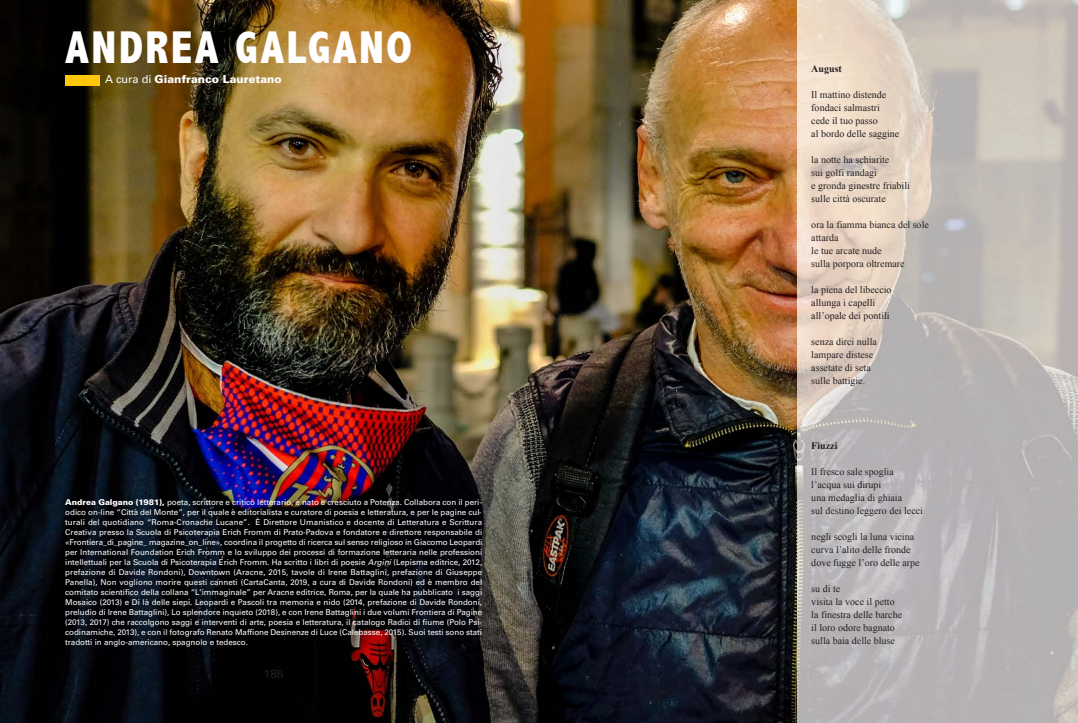
<style>
.page{position:relative;width:1078px;height:723px;background:#fff}
.page>*{position:absolute;margin:0;border:0;box-sizing:border-box;transform-origin:0 0}
.t1{font:800 condensed 46px "Abadi";letter-spacing:.05em;color:#fff}
.t2{font:12px "Univers";color:#231f20}
.t3{font:900 11px "Univers";color:#fff}
.t4{font:10px/13px "Times New Roman";color:#231f20}
.t5{font:700 10px "Times New Roman";color:#231f20}
.t6{font:8px/10px "Univers";color:#fff;text-align:justify}
.s1{font-weight:400}
.s2{font-weight:900}
.s3{font-style:italic}
</style>
<div class="page">
<img style="left:0;top:0;width:797px;height:723px">
<img style="left:797px;top:0;width:280px;height:723px">
<img style="left:797px;top:669px;width:16px;height:9px">
<div style="left:65px;top:75px;width:35px;height:11px;background:#fec70c"></div>
<h1 class="t1" style="left:65px;top:23px;width:348px">ANDREA GALGANO</h1>
<h3 class="t3" style="left:105px;top:75px;width:178px"><span class="s1">A cura di</span> Gianfranco Lauretano</h3>
<p class="t6" style="left:65px;top:498px;width:418px"><span class="s2">Andrea Galgano (1981),</span> poeta, scrittore e critico letterario, è nato e cresciuto a Potenza. Collabora con il peri&shy;odico on-line “Città del Monte”, per il quale è editorialista e curatore di poesia e letteratura, e per le pagine cul&shy;turali del quotidiano “Roma-Cronache Lucane”. È Direttore Umanistico e docente di Letteratura e Scrittura Creativa presso la Scuola di Psicoterapia Erich Fromm di Prato-Padova e fondatore e direttore responsabile di «Frontiera_di_pagine_ magazine_on_line», coordina il progetto di ricerca sul senso religioso in Giacomo Leopardi per International Foundation Erich Fromm e lo sviluppo dei processi di formazione letteraria nelle professioni intellettuali per la Scuola di Psicoterapia Erich Fromm. Ha scritto i libri di poesie <span class="s3">Argini</span> (Lepisma editrice, 2012, prefazione di Davide Rondoni), Downtown (Aracne, 2015, tavole di Irene Battaglini, prefazione di Giuseppe Panella), Non vogliono morire questi canneti (CartaCanta, 2019, a cura di Davide Rondoni) ed è membro del comitato scientifico della collana “L’immaginale” per Aracne editrice, Roma, per la quale ha pubblicato i saggi Mosaico (2013) e Di là delle siepi. Leopardi e Pascoli tra memoria e nido (2014, prefazione di Davide Rondoni, preludio di Irene Battaglini), Lo splendore inquieto (2018), e con Irene Battaglini i due volumi Frontiera di Pagine (2013, 2017) che raccolgono saggi e interventi di arte, poesia e letteratura, il catalogo Radici di fiume (Polo Psi&shy;codinamiche, 2013), e con il fotografo Renato Maffione Desinenze di Luce (Calebasse, 2015). Suoi testi sono stati tradotti in anglo-americano, spagnolo e tedesco.</p>
<h2 class="t2" style="left:264px;top:669px;width:21px">186</h2>
<p class="t5" style="left:811px;top:63px;width:32px">August</p>
<p class="t4" style="left:811px;top:88px;width:90px">Il mattino distende fondaci salmastri cede il tuo passo<br>al bordo delle saggine</p>
<p class="t4" style="left:811px;top:153px;width:100px">la notte ha schiarite<br>sui golfi randagi<br>e gronda ginestre friabili sulle città oscurate</p>
<p class="t4" style="left:811px;top:218px;width:119px">ora la fiamma bianca del sole attarda<br>le tue arcate nude<br>sulla porpora oltremare</p>
<p class="t4" style="left:811px;top:283px;width:82px">la piena del libeccio allunga i capelli all’opale dei pontili</p>
<p class="t4" style="left:811px;top:335px;width:67px">senza dirci nulla lampare distese assetate di seta sulle battigie.</p>
<p class="t5" style="left:811px;top:440px;width:28px">Fiuzzi</p>
<p class="t4" style="left:811px;top:465px;width:113px">Il fresco sale spoglia l’acqua sui dirupi<br>una medaglia di ghiaia<br>sul destino leggero dei lecci</p>
<p class="t4" style="left:811px;top:530px;width:110px">negli scogli la luna vicina curva l’alito delle fronde dove fugge l’oro delle arpe</p>
<p class="t4" style="left:811px;top:582px;width:92px">su di te<br>visita la voce il petto la finestra delle barche il loro odore bagnato sulla baia delle bluse</p>
</div>
